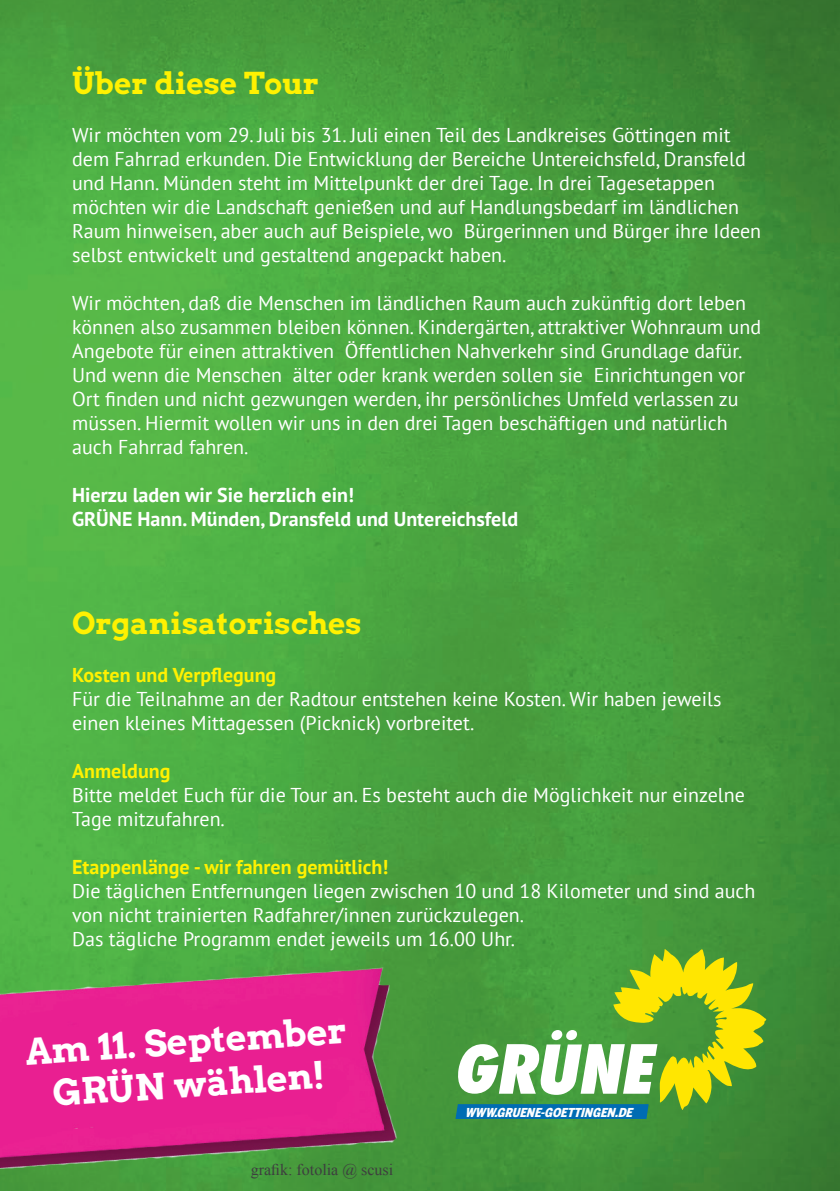
<style>
.page{position:relative;width:840px;height:1191px;background:#fff}
.page>*{position:absolute;margin:0;border:0;box-sizing:border-box;transform-origin:0 0}
.t1{font:36px/43.2px "Arvo Gr 00 F Cn";color:#fff;text-align:center}
.t2{font:30px "Arvo Gr 00 F Cn";color:#fff101}
.t3{font:20px/24px "PT Sans";color:#fff}
.t4{font:700 20px/24px "PT Sans";color:#fff}
.t5{font:16px "Times New Roman";color:#3e3e3f}
.t6{font:italic 900 12.2px "Benton Sans Cond";color:#fff}
.s1{font-weight:700;color:#fff101}
</style>
<div class="page">
<img style="left:0;top:0;width:839px;height:1191px">
<svg style="left:455px;top:949px;width:311px;height:170px;background:#7bb251"></svg>
<img style="left:0;top:929px;width:408px;height:262px">
<p class="t2" style="left:72px;top:62px;width:248px">Über diese Tour</p>
<p class="t3" style="left:72px;top:122px;width:690px">Wir möchten vom 29. Juli bis 31. Juli einen Teil des Landkreises Göttingen mit dem Fahrrad erkunden. Die Entwicklung der Bereiche Untereichsfeld, Dransfeld und Hann. Münden steht im Mittelpunkt der drei Tage. In drei Tagesetappen möchten wir die Landschaft genießen und auf Handlungsbedarf im ländlichen Raum hinweisen, aber auch auf Beispiele, wo Bürgerinnen und Bürger ihre Ideen selbst entwickelt und gestaltend angepackt haben.</p>
<p class="t3" style="left:72px;top:290px;width:690px">Wir möchten, daß die Menschen im ländlichen Raum auch zukünftig dort leben können also zusammen bleiben können. Kindergärten, attraktiver Wohnraum und Angebote für einen attraktiven Öffentlichen Nahverkehr sind Grundlage dafür.<br>Und wenn die Menschen älter oder krank werden sollen sie Einrichtungen vor Ort finden und nicht gezwungen werden, ihr persönliches Umfeld verlassen zu müssen. Hiermit wollen wir uns in den drei Tagen beschäftigen und natürlich auch Fahrrad fahren.</p>
<p class="t4" style="left:72px;top:482px;width:447px">Hierzu laden wir Sie herzlich ein!<br>GRÜNE Hann. Münden, Dransfeld und Untereichsfeld</p>
<p class="t2" style="left:72px;top:602px;width:291px">Organisatorisches</p>
<p class="t3" style="left:72px;top:662px;width:650px"><span class="s1">Kosten und Verpflegung<br></span>Für die Teilnahme an der Radtour entstehen keine Kosten. Wir haben jeweils einen kleines Mittagessen (Picknick) vorbreitet.</p>
<p class="t3" style="left:72px;top:758px;width:674px"><span class="s1">Anmeldung<br></span>Bitte meldet Euch für die Tour an. Es besteht auch die Möglichkeit nur einzelne<br>Tage mitzufahren.</p>
<p class="t3" style="left:72px;top:854px;width:684px"><span class="s1">Etappenlänge - wir fahren gemütlich!<br></span>Die täglichen Entfernungen liegen zwischen 10 und 18 Kilometer und sind auch von nicht trainierten Radfahrer/innen zurückzulegen.<br>Das tägliche Programm endet jeweils um 16.00 Uhr.</p>
<p class="t1" style="left:24px;top:1029px;width:323px;rotate:-4deg">Am 11. September<br>GRÜN wählen!</p>
<p class="t5" style="left:250px;top:1158px;width:144px">grafik: fotolia @ scusi</p>
<p class="t6" style="left:464px;top:1105px;width:173px">WWW.GRUENE-GOETTINGEN.DE</p>
</div>
